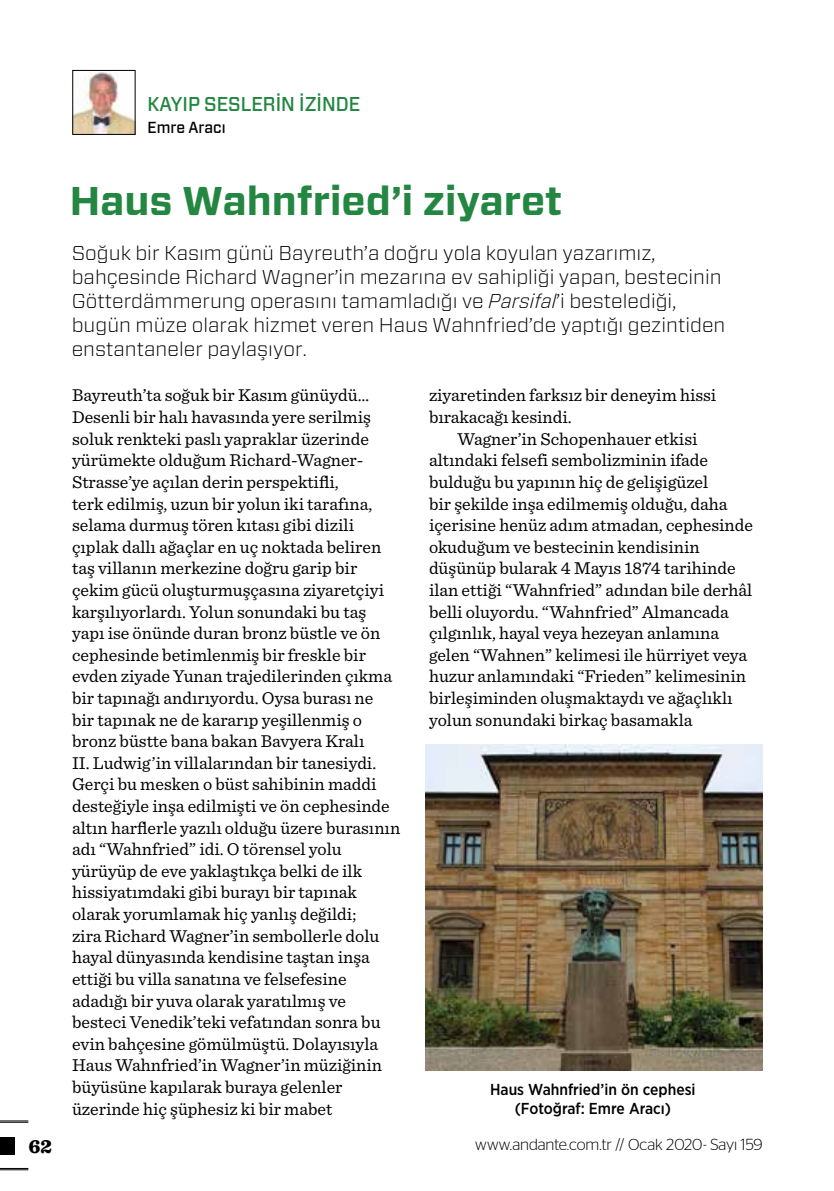
<style>
.page{position:relative;width:834px;height:1191px;background:#fff}
.page>*{position:absolute;margin:0;border:0;box-sizing:border-box;transform-origin:0 0}
.t1{font:700 40px "Forza";color:#238641}
.t2{font:300 20px/24px "Forza";color:#000}
.t3{font:500 20px "Forza";color:#238641;scale:.95 1}
.t4{font:900 20px "Sentinel";color:#000}
.t5{font:18px/21.6px "Sentinel";color:#000}
.t6{font:300 16px "DK Stag Sans";letter-spacing:-.005em;color:#000}
.t7{font:500 16px "Forza";color:#000;scale:.95 1}
.t8{font:500 15.8px/19px "Gotham Narrow";color:#000;text-align:center}
.s1{font-style:italic}
</style>
<div class="page">
<svg style="left:0;top:1168px;width:28px;height:2px"></svg>
<svg style="left:0;top:1120px;width:28px;height:3px"></svg>
<div style="left:0;top:1137px;width:15px;height:17px;background:#000"></div>
<img style="left:74px;top:72px;width:59px;height:61px">
<div style="left:72px;top:70px;width:63px;height:65px;border:1px solid #000"></div>
<img style="left:425px;top:744px;width:337px;height:326px">
<p class="t3" style="left:147px;top:91px;width:225px">KAYIP SESLERI N IZI NDE</p>
<p class="t7" style="left:147px;top:117px;width:84px">Emre Aracı</p>
<h1 class="t1" style="left:70px;top:174px;width:494px">Haus Wahnfried’i ziyaret</h1>
<p class="t2" style="left:72px;top:240px;width:655px">Soğuk bir Kasım günü Bayreuth’a doğru yola koyulan yazarımız, bahçesinde Richard Wagner’in mezarına ev sahipliği yapan, bestecinin Götterdämmerung operasını tamamladığı ve <span class="s1">Parsifal</span>’i bestelediği, bugün müze olarak hizmet veren Haus Wahnfried’de yaptığı gezintiden enstantaneler paylaşıyor.</p>
<p class="t5" style="left:72px;top:383px;width:329px">Bayreuth’ta soğuk bir Kasım günüydü… Desenli bir halı havasında yere serilmiş soluk renkteki paslı yapraklar üzerinde yürümekte olduğum Richard-Wagner-Strasse’ye açılan derin perspektifli,<br>terk edilmiş, uzun bir yolun iki tarafına, selama durmuş tören kıtası gibi dizili çıplak dallı ağaçlar en uç noktada beliren taş villanın merkezine doğru garip bir çekim gücü oluşturmuşçasına ziyaretçiyi karşılıyorlardı. Yolun sonundaki bu taş yapı ise önünde duran bronz büstle ve ön cephesinde betimlenmiş bir freskle bir evden ziyade Yunan trajedilerinden çıkma bir tapınağı andırıyordu. Oysa burası ne<br>bir tapınak ne de kararıp yeşillenmiş o bronz büstte bana bakan Bavyera Kralı<br>II. Ludwig’in villalarından bir tanesiydi.<br>Gerçi bu mesken o büst sahibinin maddi desteğiyle inşa edilmişti ve ön cephesinde altın harflerle yazılı olduğu üzere burasının adı “Wahnfried” idi. O törensel yolu yürüyüp de eve yaklaştıkça belki de ilk hissiyatımdaki gibi burayı bir tapınak olarak yorumlamak hiç yanlış değildi;<br>zira Richard Wagner’in sembollerle dolu hayal dünyasında kendisine taştan inşa ettiği bu villa sanatına ve felsefesine adadığı bir yuva olarak yaratılmış ve besteci Venedik’teki vefatından sonra bu evin bahçesine gömülmüştü. Dolayısıyla Haus Wahnfried’in Wagner’in müziğinin büyüsüne kapılarak buraya gelenler üzerinde hiç şüphesiz ki bir mabet</p>
<p class="t5" style="left:429px;top:383px;width:289px">ziyaretinden farksız bir deneyim hissi bırakacağı kesindi.</p>
<p class="t5" style="left:429px;top:427px;width:325px;text-indent:28px">Wagner’in Schopenhauer etkisi altındaki felsefi sembolizminin ifade bulduğu bu yapının hiç de gelişigüzel<br>bir şekilde inşa edilmemiş olduğu, daha içerisine henüz adım atmadan, cephesinde okuduğum ve bestecinin kendisinin düşünüp bularak 4 Mayıs 1874 tarihinde ilan ettiği “Wahnfried” adından bile derhâl belli oluyordu. “Wahnfried” Almancada çılgınlık, hayal veya hezeyan anlamına gelen “Wahnen” kelimesi ile hürriyet veya huzur anlamındaki “Frieden” kelimesinin birleşiminden oluşmaktaydı ve ağaçlıklı yolun sonundaki birkaç basamakla</p>
<p class="t8" style="left:490px;top:1079px;width:207px">Haus Wahnfried’in ön cephesi (Fotoğraf: Emre Aracı)</p>
<p class="t4" style="left:28px;top:1130px;width:25px">62</p>
<p class="t6" style="left:475px;top:1135px;width:289px">www.andante.com.tr // Ocak 2020- Sayı 159</p>
</div>
